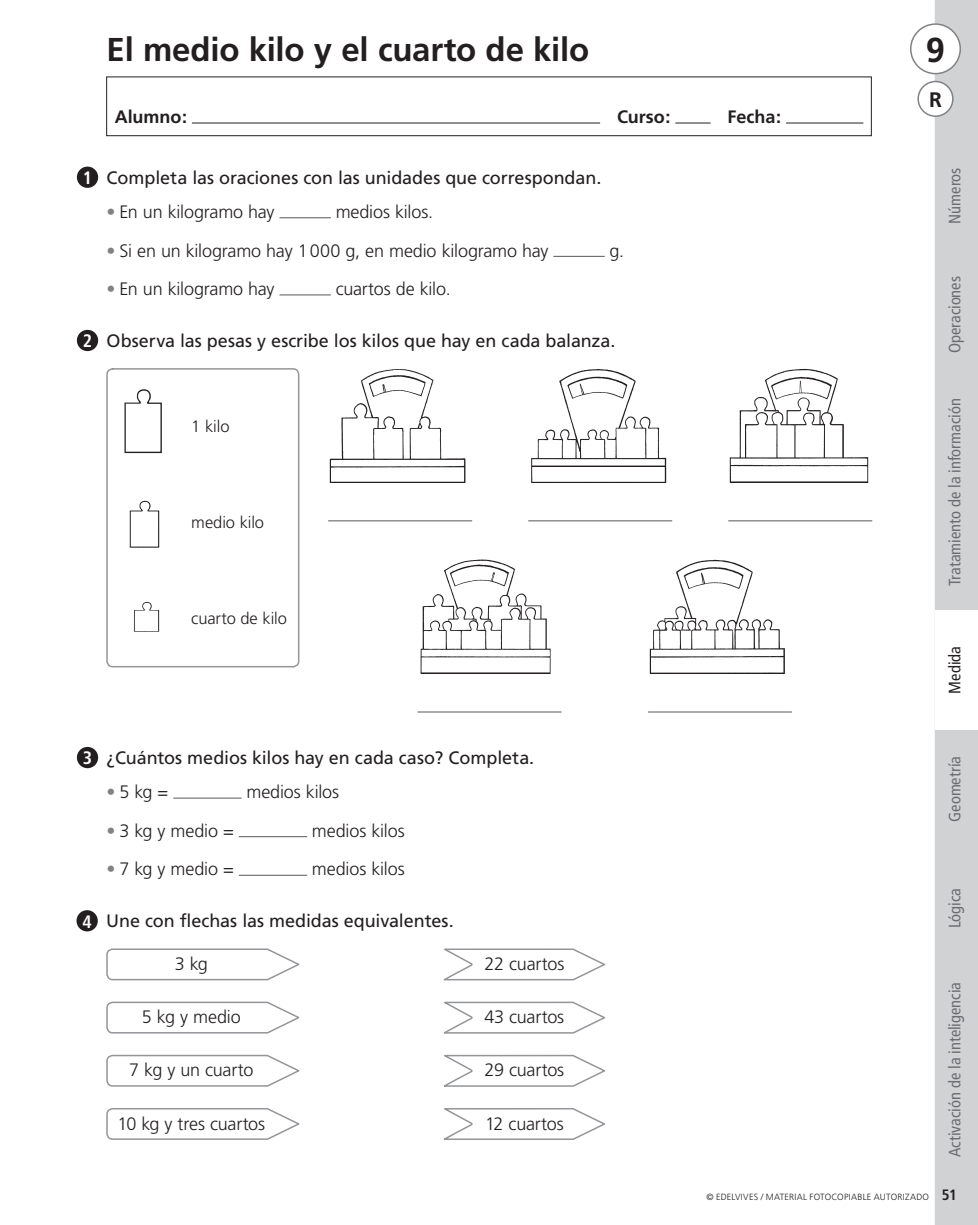
<style>
.page{position:relative;width:978px;height:1225px;background:#fff}
.page>*{position:absolute;margin:0;border:0;box-sizing:border-box;transform-origin:0 0}
.t1{font:700 34.5px "Frutiger";color:#231f20}
.t2{font:700 33px "Frutiger";letter-spacing:-.005em;color:#231f20}
.t3{font:700 21px "Frutiger";color:#231f20}
.t4{font:300 18px "Frutiger";letter-spacing:-.01em;color:#231f20}
.t5{font:18px "Frutiger";letter-spacing:-.005em;color:#231f20}
.t6{font:700 18px "Frutiger";letter-spacing:-.005em;color:#231f20}
.t7{font:700 condensed 18px "Frutiger";color:#fff}
.t8{font:condensed 16.5px "Frutiger";color:#6c6d70}
.t9{font:300 16.5px "Frutiger";letter-spacing:-.005em;color:#231f20}
.t10{font:condensed 16.5px "Frutiger";color:#231f20}
.t11{font:300 9px "Frutiger";letter-spacing:.03em;color:#231f20}
.s1{font-weight:700;color:#808285}
.s2{font-weight:700;font-stretch:condensed;color:#fff}
.s3{font-weight:700;font-stretch:condensed;font-size:15px}
</style>
<div class="page">
<div style="left:935px;top:0;width:43px;height:1224px;background:#d1d2d4"></div>
<div style="left:911px;top:24px;width:49px;height:50px;background:#fff;border-radius:50%"></div>
<div style="left:910px;top:23px;width:51px;height:51px;border:2px solid #808285;border-radius:50%"></div>
<div style="left:918px;top:82px;width:35px;height:34px;background:#fff;border-radius:50%"></div>
<div style="left:917px;top:81px;width:36px;height:36px;border:2px solid #808285;border-radius:50%"></div>
<div style="left:106px;top:76px;width:766px;height:60px;border:1px solid #231f20"></div>
<hr style="left:192px;top:123px;width:408px;height:1px;background:#231f20">
<hr style="left:676px;top:123px;width:34px;height:1px;background:#231f20">
<hr style="left:786px;top:123px;width:77px;height:1px;background:#231f20">
<div style="left:935px;top:610px;width:43px;height:119px;background:#fff"></div>
<hr style="left:280px;top:217px;width:50px;height:1px;background:#57585a">
<hr style="left:554px;top:256px;width:50px;height:1px;background:#57585a">
<hr style="left:280px;top:295px;width:50px;height:1px;background:#57585a">
<div style="left:77px;top:167px;width:21px;height:21px;background:#231f20;border-radius:50%"></div>
<hr style="left:174px;top:798px;width:67px;height:1px;background:#57585a">
<hr style="left:239px;top:836px;width:68px;height:1px;background:#57585a">
<hr style="left:239px;top:875px;width:68px;height:1px;background:#57585a">
<div style="left:77px;top:747px;width:21px;height:21px;background:#231f20;border-radius:50%"></div>
<div style="left:77px;top:910px;width:21px;height:21px;background:#231f20;border-radius:50%"></div>
<div style="left:106px;top:368px;width:193px;height:299px;border:2px solid #939598;border-radius:6px"></div>
<svg style="left:106px;top:948px;width:194px;height:33px"></svg>
<svg style="left:106px;top:1001px;width:194px;height:33px"></svg>
<svg style="left:106px;top:1054px;width:194px;height:33px"></svg>
<svg style="left:106px;top:1108px;width:194px;height:32px"></svg>
<svg style="left:443px;top:948px;width:162px;height:33px"></svg>
<svg style="left:443px;top:1001px;width:162px;height:33px"></svg>
<svg style="left:443px;top:1054px;width:162px;height:33px"></svg>
<svg style="left:443px;top:1108px;width:162px;height:32px"></svg>
<div style="left:77px;top:330px;width:21px;height:21px;background:#231f20;border-radius:50%"></div>
<img style="left:531px;top:369px;width:136px;height:114px">
<hr style="left:528px;top:520px;width:144px;height:1px;background:#57585a">
<img style="left:729px;top:368px;width:140px;height:115px">
<hr style="left:729px;top:520px;width:143px;height:1px;background:#57585a">
<hr style="left:328px;top:520px;width:144px;height:1px;background:#57585a">
<img style="left:329px;top:369px;width:137px;height:114px">
<hr style="left:418px;top:711px;width:143px;height:1px;background:#57585a">
<img style="left:420px;top:559px;width:131px;height:115px">
<hr style="left:648px;top:711px;width:144px;height:1px;background:#57585a">
<img style="left:649px;top:559px;width:136px;height:115px">
<img style="left:106px;top:389px;width:56px;height:64px">
<img style="left:106px;top:486px;width:54px;height:63px">
<img style="left:106px;top:582px;width:54px;height:64px">
<h2 class="t2" style="left:107px;top:31px;width:484px">El medio kilo y el cuarto de kilo</h2>
<h1 class="t1" style="left:926px;top:30px;width:21px">9</h1>
<p class="t6" style="left:115px;top:106px;width:74px">Alumno:</p>
<p class="t6" style="left:617px;top:106px;width:55px">Curso:</p>
<p class="t6" style="left:727px;top:106px;width:55px">Fecha:</p>
<p class="t7" style="left:83px;top:167px;width:11px">1</p>
<p class="t5" style="left:107px;top:167px;width:496px">Completa las oraciones con las unidades que correspondan.</p>
<p class="t4" style="left:107px;top:201px;width:169px"><span class="s1">•</span> En un kilogramo hay</p>
<p class="t4" style="left:336px;top:201px;width:99px">medios kilos.</p>
<p class="t4" style="left:107px;top:240px;width:443px"><span class="s1">•</span> Si en un kilogramo hay 1000 g, en medio kilogramo hay</p>
<p class="t4" style="left:610px;top:240px;width:16px">g.</p>
<p class="t4" style="left:107px;top:279px;width:169px"><span class="s1">•</span> En un kilogramo hay</p>
<p class="t4" style="left:336px;top:279px;width:117px">cuartos de kilo.</p>
<p class="t5" style="left:83px;top:330px;width:534px"><span class="s2">2</span> Observa las pesas y escribe los kilos que hay en cada balanza.</p>
<p class="t9" style="left:191px;top:417px;width:40px">1 kilo</p>
<p class="t9" style="left:191px;top:513px;width:74px">medio kilo</p>
<p class="t9" style="left:191px;top:609px;width:97px">cuarto de kilo</p>
<p class="t7" style="left:83px;top:747px;width:11px">3</p>
<p class="t5" style="left:107px;top:747px;width:429px">¿Cuántos medios kilos hay en cada caso? Completa.</p>
<p class="t4" style="left:107px;top:782px;width:63px"><span class="s1">•</span> 5 kg =</p>
<p class="t4" style="left:246px;top:782px;width:94px">medios kilos</p>
<p class="t4" style="left:107px;top:820px;width:129px"><span class="s1">•</span> 3 kg y medio =</p>
<p class="t4" style="left:312px;top:820px;width:94px">medios kilos</p>
<p class="t4" style="left:107px;top:859px;width:129px"><span class="s1">•</span> 7 kg y medio =</p>
<p class="t4" style="left:312px;top:859px;width:94px">medios kilos</p>
<p class="t5" style="left:82px;top:910px;width:373px"><span class="s2">4</span> Une con flechas las medidas equivalentes.</p>
<p class="t4" style="left:175px;top:953px;width:35px">3 kg</p>
<p class="t4" style="left:142px;top:1006px;width:100px">5 kg y medio</p>
<p class="t4" style="left:129px;top:1060px;width:126px">7 kg y un cuarto</p>
<p class="t4" style="left:117px;top:1113px;width:149px">10 kg y tres cuartos</p>
<p class="t4" style="left:484px;top:953px;width:81px">22 cuartos</p>
<p class="t4" style="left:484px;top:1006px;width:81px">43 cuartos</p>
<p class="t4" style="left:485px;top:1060px;width:81px">29 cuartos</p>
<p class="t4" style="left:485px;top:1113px;width:80px">12 cuartos</p>
<p class="t3" style="left:929px;top:87px;width:14px">R</p>
<p class="t8" style="left:945px;top:224px;width:58px;rotate:-90deg">Números</p>
<p class="t8" style="left:945px;top:353px;width:79px;rotate:-90deg">Operaciones</p>
<p class="t8" style="left:945px;top:586px;width:189px;rotate:-90deg">Tratamiento de la información</p>
<p class="t10" style="left:945px;top:693px;width:49px;rotate:-90deg">Medida</p>
<p class="t8" style="left:945px;top:822px;width:67px;rotate:-90deg">Geometría</p>
<p class="t8" style="left:945px;top:928px;width:42px;rotate:-90deg">Lógica</p>
<p class="t8" style="left:945px;top:1157px;width:176px;rotate:-90deg">Activación de la inteligencia</p>
<p class="t11" style="left:706px;top:1191px;width:252px">© EDELVIVES / MATERIAL FOTOCOPIABLE AUTORIZADO <span class="s3">51</span></p>
</div>
